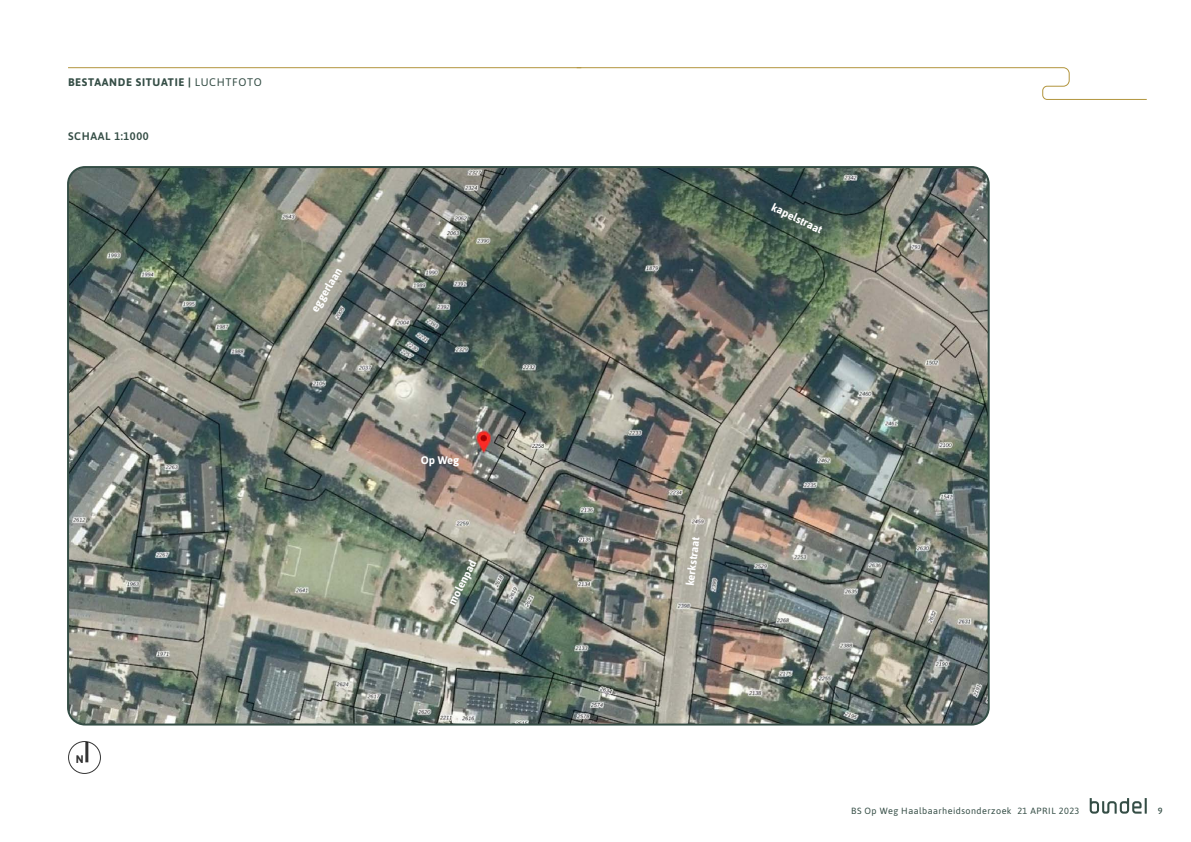
<style>
.page{position:relative;width:1191px;height:842px;background:#fff}
.page>*{position:absolute;margin:0;border:0;box-sizing:border-box;transform-origin:0 0}
.t1{font:700 11px "Asap";color:#fff}
.t2{font:700 11px "Asap";letter-spacing:.06em;color:#344d45}
.t3{font:600 11px "Asap";letter-spacing:.06em;color:#344d45}
.t4{font:700 11px "Asap";color:#000}
.t5{font:9px "Asap";letter-spacing:.05em;color:#344d45}
.t6{font:500 9px "Asap";color:#344d45}
.s1{font-weight:400}
</style>
<div class="page">
<svg style="left:575px;top:67px;width:572px;height:33px"></svg>
<hr style="left:68px;top:67px;width:513px;height:1px;background:#b2953d">
<svg style="left:1089px;top:798px;width:57px;height:16px"></svg>
<img style="left:68px;top:167px;width:920px;height:557px">
<div style="left:68px;top:741px;width:33px;height:33px;border:1px solid #000;border-radius:50%"></div>
<hr style="left:85px;top:742px;width:3px;height:20px;background:#000">
<p class="t2" style="left:68px;top:74px;width:195px">BESTAANDE SITUATIE | <span class="s1">LUCHTFOTO</span></p>
<p class="t3" style="left:68px;top:128px;width:82px">SCHAAL 1:1000</p>
<p class="t1" style="left:307px;top:307px;width:51px;rotate:-59deg">eggerlaan</p>
<p class="t4" style="left:76px;top:751px;width:9px">N</p>
<p class="t1" style="left:421px;top:452px;width:40px">Op Weg</p>
<p class="t1" style="left:444px;top:601px;width:51px;rotate:-63deg">molenpad</p>
<p class="t1" style="left:775px;top:199px;width:57px;rotate:26deg">kapelstraat</p>
<p class="t1" style="left:682px;top:585px;width:51px;rotate:-83deg">kerkstraat</p>
<p class="t5" style="left:851px;top:804px;width:230px">BS Op Weg Haalbaarheidsonderzoek 21 april 2023</p>
<p class="t6" style="left:1157px;top:804px;width:6px">9</p>
</div>
